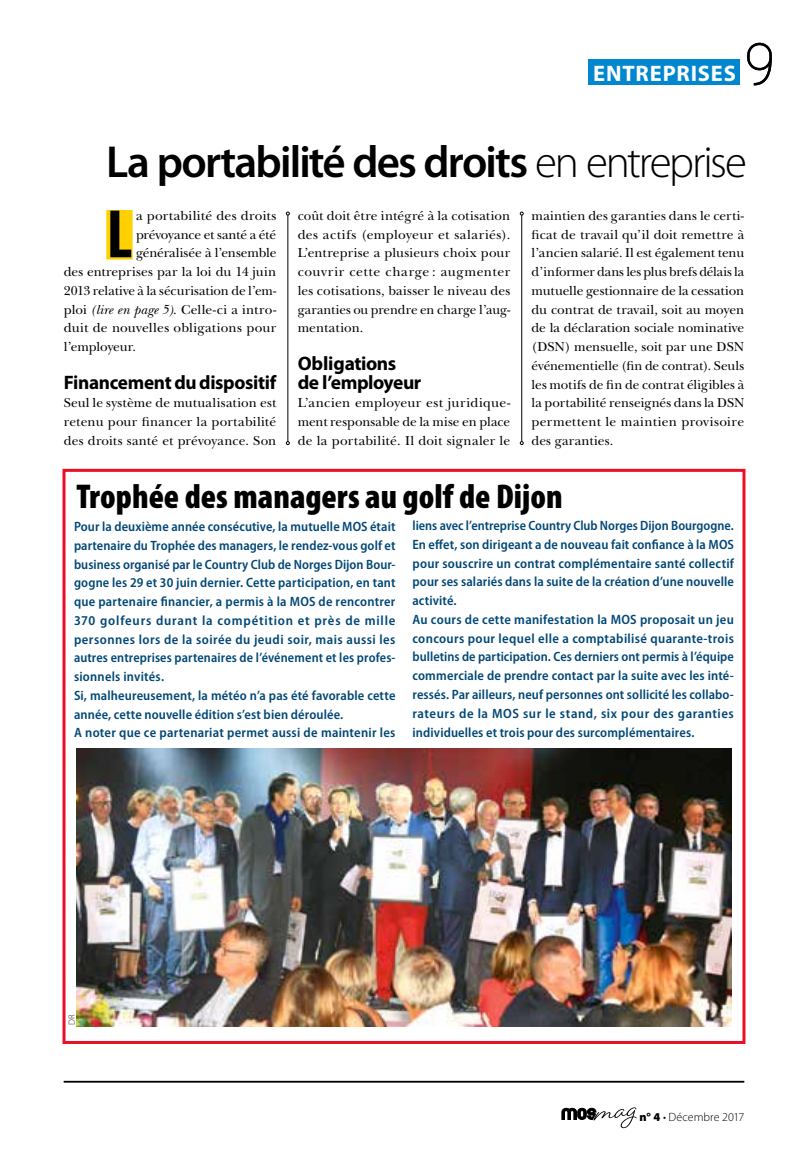
<style>
.page{position:relative;width:808px;height:1149px;background:#fff}
.page>*{position:absolute;margin:0;border:0;box-sizing:border-box;transform-origin:0 0}
.t1{font:700 condensed 69.15px "Myriad Pro";color:#000}
.t2{font:60px "Capsuula";color:#000}
.t3{font:600 45px "Myriad Pro";letter-spacing:-.04em;color:#000}
.t4{font:900 condensed 34.5px "Myriad Pro";color:#000}
.t5{font:700 22.5px "Myriad Pro";letter-spacing:.035em;color:#fff}
.t6{font:700 19.5px/18.8px "Myriad Pro";letter-spacing:-.02em;color:#000}
.t7{font:600 semi-condensed 13.5px/18.8px "Myriad Pro";letter-spacing:.01em;color:#004776}
.t8{font:13.5px/18.8px "New Baskerville Std";letter-spacing:.01em;color:#000;text-align:justify}
.t9{font:13.5px "New Baskerville Std";letter-spacing:-.01em;color:#000}
.t10{font:13.5px "New Baskerville Std";letter-spacing:-.015em;color:#000}
.t11{font:300 12px "Myriad Pro";color:#000}
.t12{font:300 9px "Myriad Pro";color:#28221e}
.s1{font-weight:300}
.s2{font-style:italic}
.s3{font-weight:900}
</style>
<div class="page">
<svg style="left:562px;top:1107px;width:75px;height:21px"></svg>
<hr style="left:64px;top:1080px;width:680px;height:1px;background:#000">
<hr style="left:521px;top:215px;width:1px;height:226px;background:#000">
<svg style="left:520px;top:441px;width:4px;height:4px"></svg>
<hr style="left:287px;top:215px;width:1px;height:226px;background:#000">
<svg style="left:286px;top:441px;width:4px;height:4px"></svg>
<div style="left:588px;top:60px;width:152px;height:25px;background:#0087cf"></div>
<div style="left:106px;top:210px;width:27px;height:49px;background:#ffd100"></div>
<div style="left:63px;top:468px;width:682px;height:575px;border:3px solid #ec0e24"></div>
<img style="left:77px;top:748px;width:654px;height:278px">
<h3 class="t5" style="left:593px;top:58px;width:144px">ENTREPRISES</h3>
<h2 class="t2" style="left:744px;top:30px;width:32px">9</h2>
<h3 class="t3" style="left:106px;top:133px;width:642px">La portabilité des droits <span class="s1">en entreprise</span></h3>
<h1 class="t1" style="left:106px;top:191px;width:28px">L</h1>
<p class="t8" style="left:136px;top:206px;width:142px">a portabilité des droits</p>
<p class="t10" style="left:136px;top:226px;width:142px">prévoyance et santé a été</p>
<p class="t9" style="left:136px;top:245px;width:142px">généralisée à l’ensemble</p>
<p class="t8" style="left:64px;top:262px;width:214px">des entreprises par la loi du 14 juin</p>
<p class="t8" style="left:64px;top:281px;width:214px">2013 relative à la sécurisation de l’em-</p>
<p class="t8" style="left:64px;top:300px;width:214px">ploi <span class="s2">(lire en page 5)</span>. Celle-ci a intro-</p>
<p class="t8" style="left:64px;top:318px;width:214px">duit de nouvelles obligations pour</p>
<p class="t9" style="left:64px;top:339px;width:74px">l’employeur.</p>
<h3 class="t6" style="left:64px;top:372px;width:214px">Financement du dispositif</h3>
<p class="t8" style="left:64px;top:393px;width:214px">Seul le système de mutualisation est retenu pour financer la portabilité des droits santé et prévoyance. Son</p>
<p class="t8" style="left:298px;top:206px;width:214px">coût doit être intégré à la cotisation des actifs (employeur et salariés).<br>L’entreprise a plusieurs choix pour couvrir cette charge : augmenter les cotisations, baisser le niveau des garanties ou prendre en charge l’aug&shy;mentation.</p>
<h3 class="t6" style="left:298px;top:353px;width:125px">Obligations de l’employeur</h3>
<p class="t8" style="left:298px;top:393px;width:214px">L’ancien employeur est juridique&shy;ment responsable de la mise en place de la portabilité. Il doit signaler le</p>
<p class="t8" style="left:531px;top:206px;width:214px">maintien des garanties dans le certi&shy;ficat de travail qu’il doit remettre à l’ancien salarié. Il est également tenu d’informer dans les plus brefs délais la mutuelle gestionnaire de la cessation du contrat de travail, soit au moyen de la déclaration sociale nominative (DSN) mensuelle, soit par une DSN événementielle (fin de contrat). Seuls les motifs de fin de contrat éligibles à la portabilité renseignés dans la DSN permettent le maintien provisoire des garanties.</p>
<h3 class="t4" style="left:77px;top:474px;width:488px">Trophée des managers au golf de Dijon</h3>
<p class="t7" style="left:74px;top:516px;width:323px">Pour la deuxième année consécutive, la mutuelle MOS était partenaire du Trophée des managers, le rendez-vous golf et business organisé par le Country Club de Norges Dijon Bour&shy;gogne les 29 et 30 juin dernier. Cette participation, en tant que partenaire financier, a permis à la MOS de rencontrer 370 golfeurs durant la compétition et près de mille personnes lors de la soirée du jeudi soir, mais aussi les autres entreprises partenaires de l’événement et les profes&shy;sionnels invités.<br>Si, malheureusement, la météo n’a pas été favorable cette année, cette nouvelle édition s’est bien déroulée.<br>A noter que ce partenariat permet aussi de maintenir les</p>
<p class="t7" style="left:412px;top:516px;width:323px">liens avec l’entreprise Country Club Norges Dijon Bourgogne.<br>En effet, son dirigeant a de nouveau fait confiance à la MOS pour souscrire un contrat complémentaire santé collectif pour ses salariés dans la suite de la création d’une nouvelle activité.<br>Au cours de cette manifestation la MOS proposait un jeu concours pour lequel elle a comptabilisé quarante-trois bulletins de participation. Ces derniers ont permis à l’équipe commerciale de prendre contact par la suite avec les inté&shy;ressés. Par ailleurs, neuf personnes ont sollicité les collabo&shy;rateurs de la MOS sur le stand, six pour des garanties individuelles et trois pour des surcomplémentaires.</p>
<p class="t12" style="left:66px;top:1024px;width:12px;rotate:-90deg">DR</p>
<p class="t11" style="left:639px;top:1108px;width:106px"><span class="s3">n° 4</span> • Décembre 2017</p>
</div>
